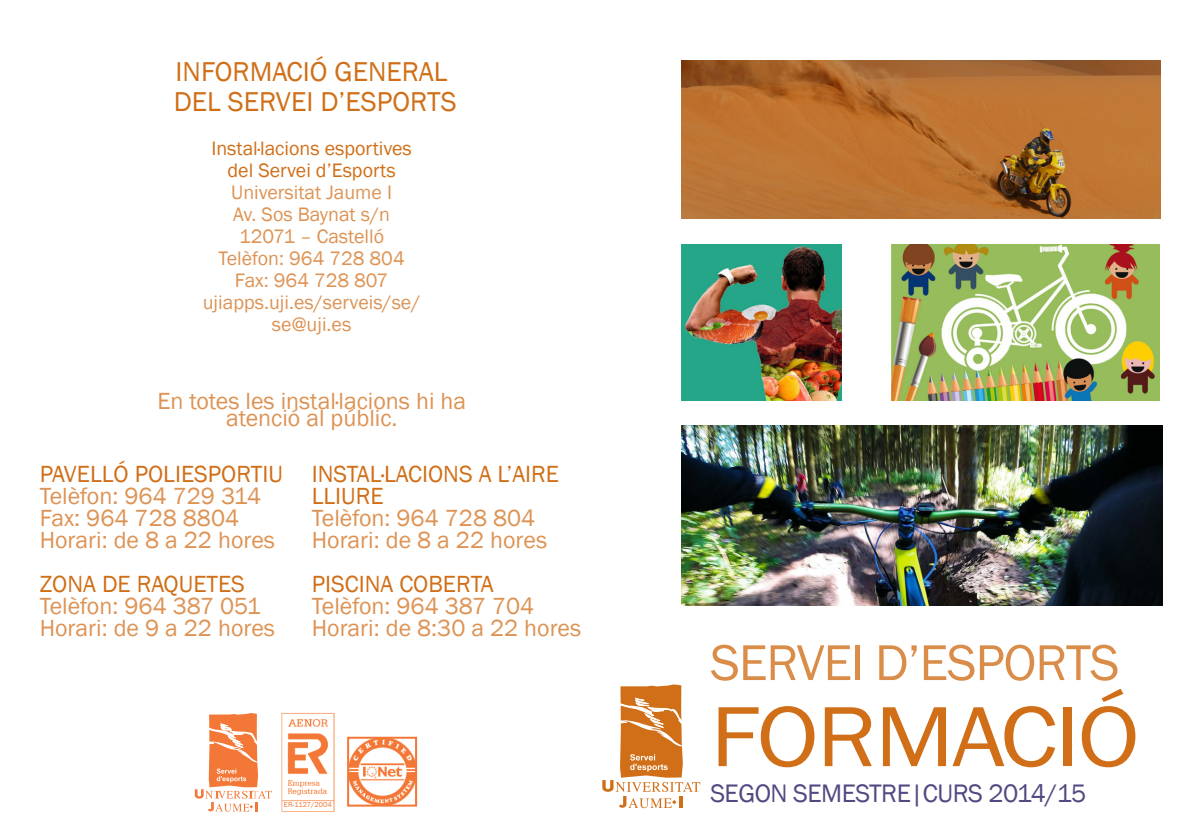
<style>
.page{position:relative;width:1191px;height:840px;background:#fff}
.page>*{position:absolute;margin:0;border:0;box-sizing:border-box;transform-origin:0 0}
.t1{font:88.2px "Franklin Gothic";letter-spacing:-.02em;color:#d06f18;scale:1.11 1}
.t2{font:52px "Franklin Gothic";letter-spacing:-.02em;color:#da8c49}
.títuls_cos_de_text{font:28px "Franklin Gothic";color:#d06f18}
.t3{font:26px "Franklin Gothic";letter-spacing:-.02em;color:#524982}
.cos_de_text_normal{font:24px "Franklin Gothic";color:#dd9354}
.títuls_cos_de_text-2{font:24px/22px "Franklin Gothic";color:#d06f18}
.cos_de_text_normal-2{font:24px "Franklin Gothic";color:#d06f18}
.cos_de_text_normal-3{font:20px/22px "Franklin Gothic";color:#dd9354;text-align:center}
.títuls_cos_de_text-3{font:20px/22px "Franklin Gothic";color:#d06f18;text-align:center}
.t4{font:7.4px "Franklin Gothic";color:#f37736}
.s1{color:#00843d}
</style>
<div class="page">
<svg style="left:195px;top:713px;width:77px;height:98px"></svg>
<img style="left:350px;top:739px;width:64px;height:64px">
<div style="left:347px;top:736px;width:70px;height:70px;border:2px solid #f37736"></div>
<img style="left:282px;top:712px;width:52px;height:98px">
<svg style="left:602px;top:684px;width:98px;height:123px"></svg>
<img style="left:682px;top:425px;width:480px;height:180px">
<img style="left:891px;top:244px;width:268px;height:156px">
<img style="left:681px;top:60px;width:479px;height:158px">
<img style="left:682px;top:244px;width:159px;height:156px">
<p class="títuls_cos_de_text" style="left:176px;top:54px;width:273px">INFORMACIÓ GENERAL</p>
<p class="títuls_cos_de_text" style="left:174px;top:84px;width:284px">DEL SERVEI D’ESPORTS</p>
<p class="títuls_cos_de_text-3" style="left:211px;top:138px;width:202px">Instal·lacions esportives del Servei d’Esports</p>
<p class="cos_de_text_normal-3" style="left:231px;top:182px;width:162px">Universitat Jaume I</p>
<p class="cos_de_text_normal-3" style="left:233px;top:204px;width:158px">Av. Sos Baynat s/n</p>
<p class="cos_de_text_normal-3" style="left:218px;top:226px;width:188px">12071 – Castelló<br>Telèfon: 964 728 804</p>
<p class="cos_de_text_normal-3" style="left:203px;top:270px;width:219px">Fax: 964 728 807 ujiapps.uji.es/serveis/se/</p>
<p class="cos_de_text_normal-3" style="left:272px;top:314px;width:81px">se@uji.es</p>
<p class="cos_de_text_normal" style="left:157px;top:386px;width:310px">En totes les instal·lacions hi ha</p>
<p class="cos_de_text_normal" style="left:226px;top:402px;width:173px">atenció al públic.</p>
<p class="títuls_cos_de_text-2" style="left:40px;top:463px;width:245px">PAVELLÓ POLIESPORTIU</p>
<p class="cos_de_text_normal" style="left:40px;top:481px;width:223px">Telèfon: 964 729 314</p>
<p class="cos_de_text_normal" style="left:40px;top:503px;width:201px">Fax: 964 728 8804</p>
<p class="cos_de_text_normal" style="left:40px;top:525px;width:237px">Horari: de 8 a 22 hores</p>
<p class="títuls_cos_de_text-2" style="left:40px;top:573px;width:207px">ZONA DE RAQUETES</p>
<p class="cos_de_text_normal" style="left:40px;top:591px;width:223px">Telèfon: 964 387 051</p>
<p class="cos_de_text_normal" style="left:40px;top:613px;width:237px">Horari: de 9 a 22 hores</p>
<p class="títuls_cos_de_text-2" style="left:312px;top:463px;width:249px">INSTAL·LACIONS A L’AIRE<br>LLIURE</p>
<p class="cos_de_text_normal" style="left:312px;top:503px;width:225px">Telèfon: 964 728 804</p>
<p class="cos_de_text_normal" style="left:312px;top:525px;width:237px">Horari: de 8 a 22 hores</p>
<p class="cos_de_text_normal-2" style="left:312px;top:569px;width:183px">PISCINA COBERTA</p>
<p class="cos_de_text_normal" style="left:312px;top:591px;width:224px">Telèfon: 964 387 704</p>
<p class="cos_de_text_normal" style="left:312px;top:613px;width:271px">Horari: de 8:30 a 22 hores</p>
<p class="t4" style="left:284px;top:799px;width:49px">ER<span class="s1">-</span>1127/2004</p>
<p class="t2" style="left:710px;top:630px;width:411px">SERVEI D’ESPORTS</p>
<p class="t1" style="left:710px;top:681px;width:388px">FORMACIÓ</p>
<p class="t3" style="left:710px;top:776px;width:377px">SEGON SEMESTRE|CURS 2014/15</p>
</div>
